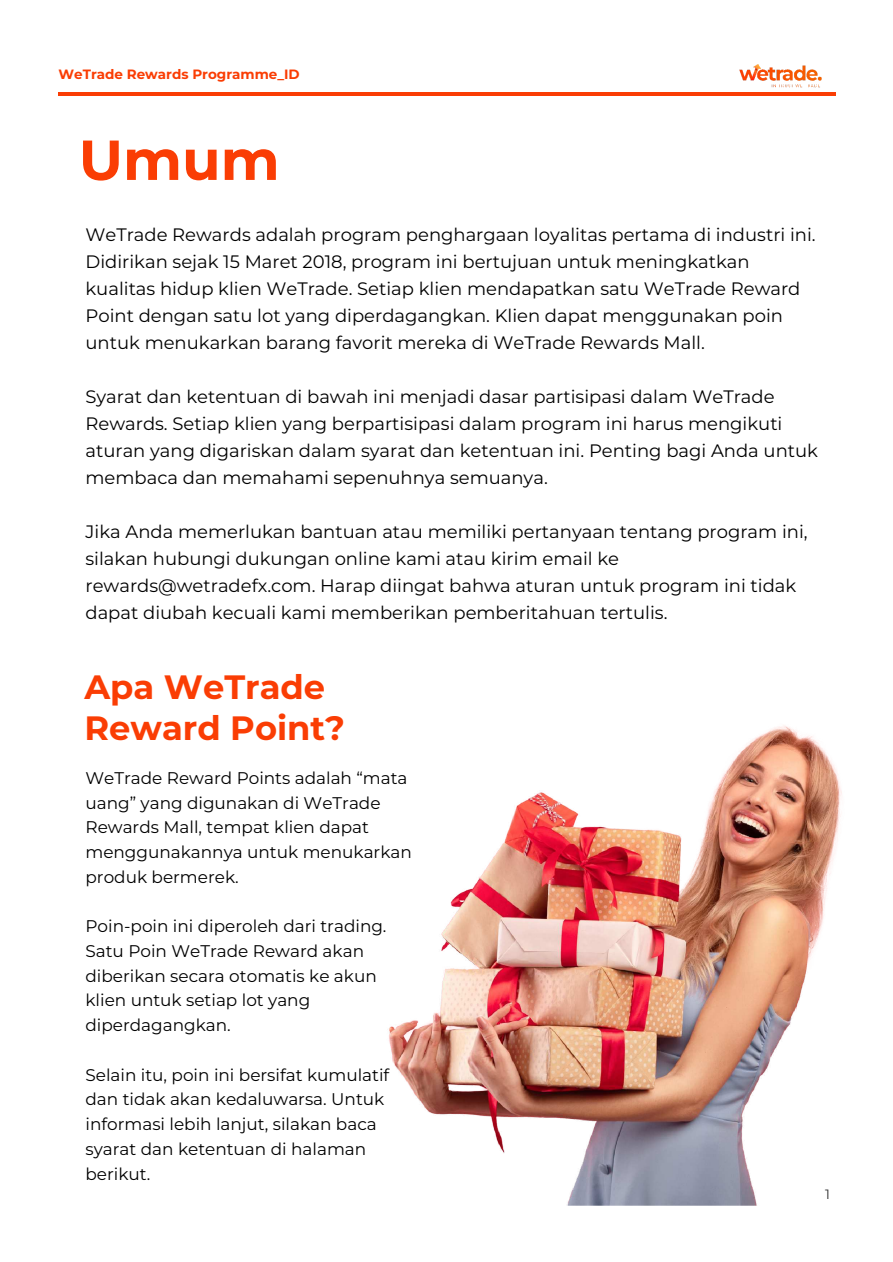
<style>
.page{position:relative;width:893px;height:1262px;background:#fff}
.page>*{position:absolute;margin:0;border:0;box-sizing:border-box;transform-origin:0 0}
.t1{font:700 56.25px "Montserrat";color:#fa3d04}
.t2{font:700 33.75px/40.5px "Montserrat";color:#fa3d04}
.t3{font:18px/27px "Montserrat";color:#000}
.t4{font:16.8px/24.8px "Montserrat";color:#000}
.t5{font:700 13.5px "Montserrat";color:#fa3d04}
.t6{font:13.5px "Montserrat";color:#333}
</style>
<div class="page">
<hr style="left:58px;top:92px;width:777px;height:4px;background:#fa3d04">
<img style="left:389px;top:725px;width:453px;height:480px">
<img style="left:739px;top:64px;width:83px;height:24px">
<p class="t5" style="left:58px;top:65px;width:243px">WeTrade Rewards Programme_ID</p>
<h1 class="t1" style="left:79px;top:122px;width:202px">Umum</h1>
<p class="t3" style="left:85px;top:220px;width:731px">WeTrade Rewards adalah program penghargaan loyalitas pertama di industri ini.<br>Didirikan sejak 15 Maret 2018, program ini bertujuan untuk meningkatkan kualitas hidup klien WeTrade. Setiap klien mendapatkan satu WeTrade Reward Point dengan satu lot yang diperdagangkan. Klien dapat menggunakan poin untuk menukarkan barang favorit mereka di WeTrade Rewards Mall.</p>
<p class="t3" style="left:85px;top:382px;width:734px">Syarat dan ketentuan di bawah ini menjadi dasar partisipasi dalam WeTrade Rewards. Setiap klien yang berpartisipasi dalam program ini harus mengikuti aturan yang digariskan dalam syarat dan ketentuan ini. Penting bagi Anda untuk membaca dan memahami sepenuhnya semuanya.</p>
<p class="t3" style="left:85px;top:517px;width:723px">Jika Anda memerlukan bantuan atau memiliki pertanyaan tentang program ini, silakan hubungi dukungan online kami atau kirim email ke rewards@wetradefx.com. Harap diingat bahwa aturan untuk program ini tidak dapat diubah kecuali kami memberikan pemberitahuan tertulis.</p>
<h2 class="t2" style="left:84px;top:666px;width:262px">Apa WeTrade<br>Reward Point?</h2>
<p class="t4" style="left:85px;top:765px;width:328px">WeTrade Reward Points adalah “mata uang” yang digunakan di WeTrade<br>Rewards Mall, tempat klien dapat menggunakannya untuk menukarkan produk bermerek.</p>
<p class="t4" style="left:85px;top:913px;width:302px">Poin-poin ini diperoleh dari trading.<br>Satu Poin WeTrade Reward akan diberikan secara otomatis ke akun klien untuk setiap lot yang diperdagangkan.</p>
<p class="t4" style="left:85px;top:1061px;width:305px">Selain itu, poin ini bersifat kumulatif dan tidak akan kedaluwarsa. Untuk informasi lebih lanjut, silakan baca syarat dan ketentuan di halaman berikut.</p>
<p class="t6" style="left:825px;top:1184px;width:6px">1</p>
</div>
